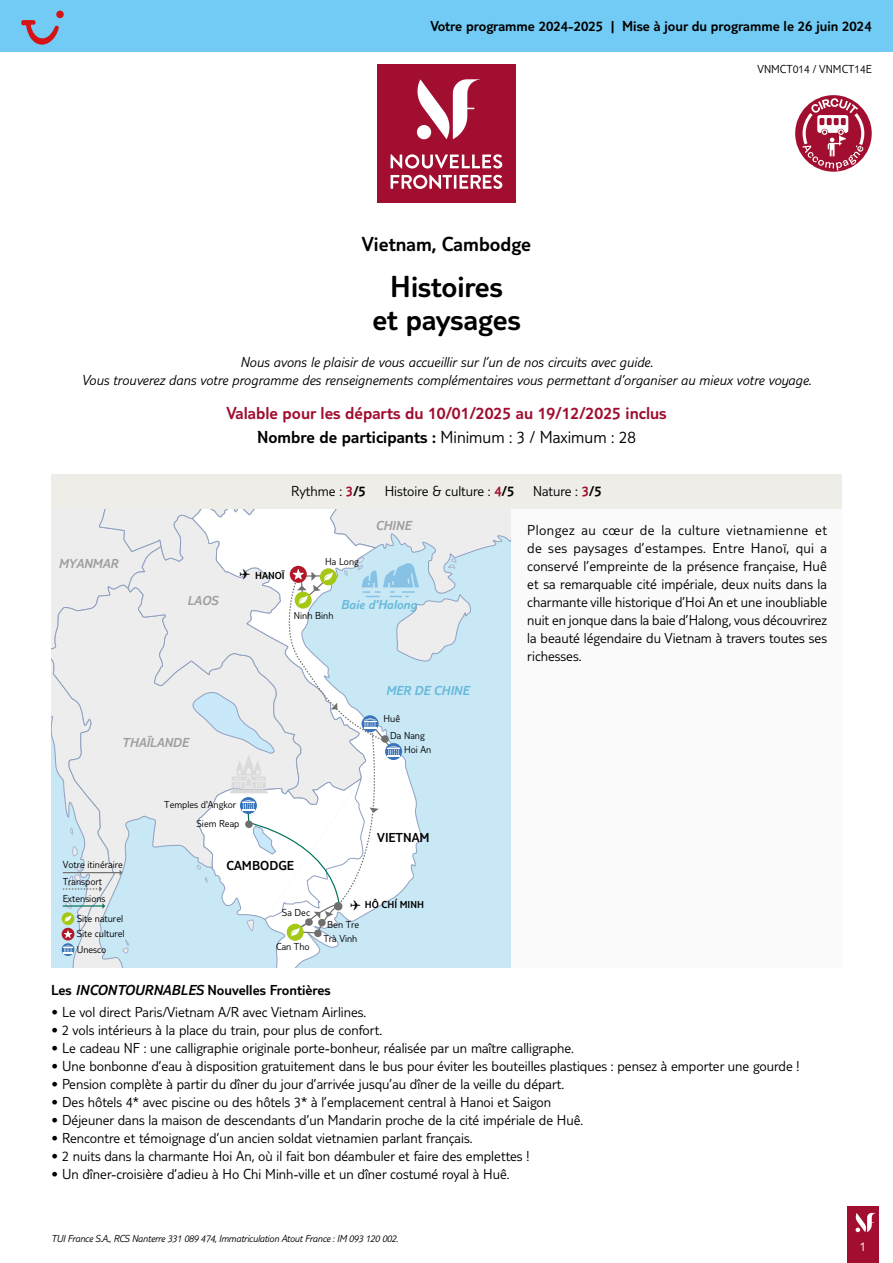
<style>
.page{position:relative;width:893px;height:1263px;background:#fff}
.page>*{position:absolute;margin:0;border:0;box-sizing:border-box;transform-origin:0 0}
.t1{font:300 31.5px/33px "TUI Type";color:#000;text-align:center}
.t2{font:300 21px "TUI Type";color:#000}
.t3{font:300 18px/23.7px "TUI Type";color:#a10e2f;text-align:center}
.t4{font:300 15px/18px "TUI Type";color:#000;text-align:justify}
.t5{font:italic 300 15px/18px "TUI Type";color:#000;text-align:center}
.t6{font:300 15px "TUI Type";color:#000}
.t7{font:italic 300 13.5px "TUI Type";color:#9d9d9c}
.t8{font:italic 300 13.5px "TUI Type";color:#66b8d9}
.t9{font:300 13.5px "TUI Type";color:#000}
.t10{font:300 13.5px "TUI Type";color:#fff}
.t11{font:300 12px "TUI Type";color:#000}
.t12{font:300 10.5px/16.6px "TUI Type";color:#000}
.t13{font:italic 300 10.5px "TUI Type";letter-spacing:-.02em;color:#000}
.t14{font:300 10.5px "TUI Type";color:#000}
.s1{color:#000}
.s2{color:#a10e2f}
.s3{font-style:inherit}
.s4{font-style:italic}
</style>
<div class="page">
<div style="left:847px;top:1206px;width:32px;height:57px;background:#a10e2f"></div>
<svg style="left:855px;top:1213px;width:21px;height:19px"></svg>
<div style="left:51px;top:508px;width:791px;height:459px;background:#fbfafa"></div>
<div style="left:0;top:0;width:893px;height:51px;background:#71cbf4"></div>
<div style="left:377px;top:65px;width:139px;height:138px;background:#a10e2f"></div>
<svg style="left:391px;top:154px;width:111px;height:15px"></svg>
<svg style="left:391px;top:175px;width:111px;height:14px"></svg>
<svg style="left:416px;top:79px;width:65px;height:60px"></svg>
<svg style="left:191px;top:954px;width:232px;height:13px;background:#cde9f6"></svg>
<svg style="left:62px;top:943px;width:12px;height:13px"></svg>
<svg style="left:51px;top:508px;width:459px;height:446px"></svg>
<div style="left:51px;top:474px;width:791px;height:34px;background:#eeede7"></div>
<svg style="left:21px;top:20px;width:38px;height:25px"></svg>
<div style="left:56px;top:11px;width:8px;height:7px;background:#d51317;border-radius:50%"></div>
<div style="left:795px;top:95px;width:77px;height:77px;background:#a10e2f;border-radius:50%"></div>
<svg style="left:801px;top:98px;width:65px;height:73px"></svg>
<p class="t6" style="left:430px;top:18px;width:443px">Votre programme 2024-2025 | Mise à jour du programme le 26 juin 2024</p>
<p class="t11" style="left:757px;top:62px;width:116px">VNMCT014 / VNMCT14E</p>
<h2 class="t2" style="left:362px;top:232px;width:171px">Vietnam, Cambodge</h2>
<h1 class="t1" style="left:372px;top:269px;width:150px">Histoires<br>et paysages</h1>
<p class="t5" style="left:82px;top:353px;width:731px">Nous avons le plaisir de vous accueillir sur l’un de nos circuits avec guide.<br>Vous trouverez dans votre programme des renseignements complémentaires vous permettant d’organiser au mieux votre voyage.</p>
<p class="t3" style="left:226px;top:401px;width:442px">Valable pour les départs du 10/01/2025 au 19/12/2025 inclus<br><span class="s1">Nombre de participants :</span> <span class="s1">Minimum : 3 / Maximum : 28</span></p>
<p class="t4" style="left:291px;top:482px;width:76px">Rythme : <span class="s2">3</span><span class="s3">/5</span></p>
<p class="t4" style="left:385px;top:482px;width:131px">Histoire &amp; culture : <span class="s2">4</span><span class="s3">/5</span></p>
<p class="t4" style="left:533px;top:482px;width:70px">Nature : <span class="s2">3</span><span class="s3">/5</span></p>
<p class="t7" style="left:58px;top:556px;width:61px">MYANMAR</p>
<p class="t7" style="left:187px;top:592px;width:32px">LAOS</p>
<p class="t7" style="left:375px;top:518px;width:37px">CHINE</p>
<p class="t14" style="left:240px;top:569px;width:47px">✈ HANOÏ</p>
<p class="t12" style="left:325px;top:553px;width:35px">Ha Long</p>
<p class="t12" style="left:294px;top:607px;width:41px">Ninh Binh</p>
<p class="t8" style="left:341px;top:596px;width:78px">Baie d'Halong</p>
<p class="t4" style="left:527px;top:521px;width:301px">Plongez au cœur de la culture vietnamienne et de ses paysages d’estampes. Entre Hanoï, qui a conservé l’empreinte de la présence française, Huê et sa remarquable cité impériale, deux nuits dans la charmante ville historique d’Hoi An et une inoubliable nuit en jonque dans la baie d’Halong, vous découvrirez la beauté légendaire du Vietnam à travers toutes ses richesses.</p>
<p class="t8" style="left:386px;top:683px;width:85px">MER DE CHINE</p>
<p class="t12" style="left:384px;top:710px;width:18px">Huê</p>
<p class="t7" style="left:122px;top:735px;width:68px">THAÏLANDE</p>
<p class="t12" style="left:390px;top:727px;width:36px">Da Nang</p>
<p class="t12" style="left:404px;top:740px;width:29px">Hoi An</p>
<p class="t12" style="left:164px;top:796px;width:74px">Temples d'Angkor</p>
<p class="t12" style="left:63px;top:856px;width:62px">Votre itinéraire<br>Transport<br>Extensions</p>
<p class="t12" style="left:77px;top:911px;width:49px;line-height:15.5px">Site naturel<br>Site culturel<br>Unesco</p>
<p class="t12" style="left:197px;top:815px;width:44px">Siem Reap</p>
<p class="t9" style="left:227px;top:858px;width:69px">CAMBODGE</p>
<p class="t12" style="left:282px;top:904px;width:30px">Sa Dec</p>
<p class="t12" style="left:276px;top:938px;width:35px">Can Tho</p>
<p class="t9" style="left:377px;top:830px;width:54px">VIETNAM</p>
<p class="t14" style="left:350px;top:899px;width:75px">✈ HÔ CHÍ MINH</p>
<p class="t12" style="left:323px;top:930px;width:35px">Trà Vinh</p>
<p class="t12" style="left:327px;top:916px;width:34px">Ben Tre</p>
<p class="t6" style="left:51px;top:981px;width:281px">Les <span class="s4">INCONTOURNABLES</span> Nouvelles Frontières</p>
<p class="t4" style="left:51px;top:1002px;width:317px">• Le vol direct Paris/Vietnam A/R avec Vietnam Airlines.</p>
<p class="t4" style="left:51px;top:1020px;width:333px">• 2 vols intérieurs à la place du train, pour plus de confort.</p>
<p class="t4" style="left:51px;top:1038px;width:525px">• Le cadeau NF : une calligraphie originale porte-bonheur, réalisée par un maître calligraphe.</p>
<p class="t4" style="left:51px;top:1056px;width:750px">• Une bonbonne d’eau à disposition gratuitement dans le bus pour éviter les bouteilles plastiques : pensez à emporter une gourde !</p>
<p class="t4" style="left:51px;top:1074px;width:515px">• Pension complète à partir du dîner du jour d’arrivée jusqu’au dîner de la veille du départ.</p>
<p class="t4" style="left:51px;top:1092px;width:502px">• Des hôtels 4* avec piscine ou des hôtels 3* à l’emplacement central à Hanoi et Saigon</p>
<p class="t4" style="left:51px;top:1110px;width:534px">• Déjeuner dans la maison de descendants d’un Mandarin proche de la cité impériale de Huê.</p>
<p class="t4" style="left:51px;top:1128px;width:423px">• Rencontre et témoignage d’un ancien soldat vietnamien parlant français.</p>
<p class="t4" style="left:51px;top:1146px;width:480px">• 2 nuits dans la charmante Hoi An, où il fait bon déambuler et faire des emplettes !</p>
<p class="t4" style="left:51px;top:1164px;width:460px">• Un dîner-croisière d’adieu à Ho Chi Minh-ville et un dîner costumé royal à Huê.</p>
<p class="t13" style="left:51px;top:1232px;width:349px">TUI France S.A., RCS Nanterre 331 089 474, Immatriculation Atout France : IM 093 120 002.</p>
<p class="t10" style="left:860px;top:1239px;width:8px">1</p>
</div>
